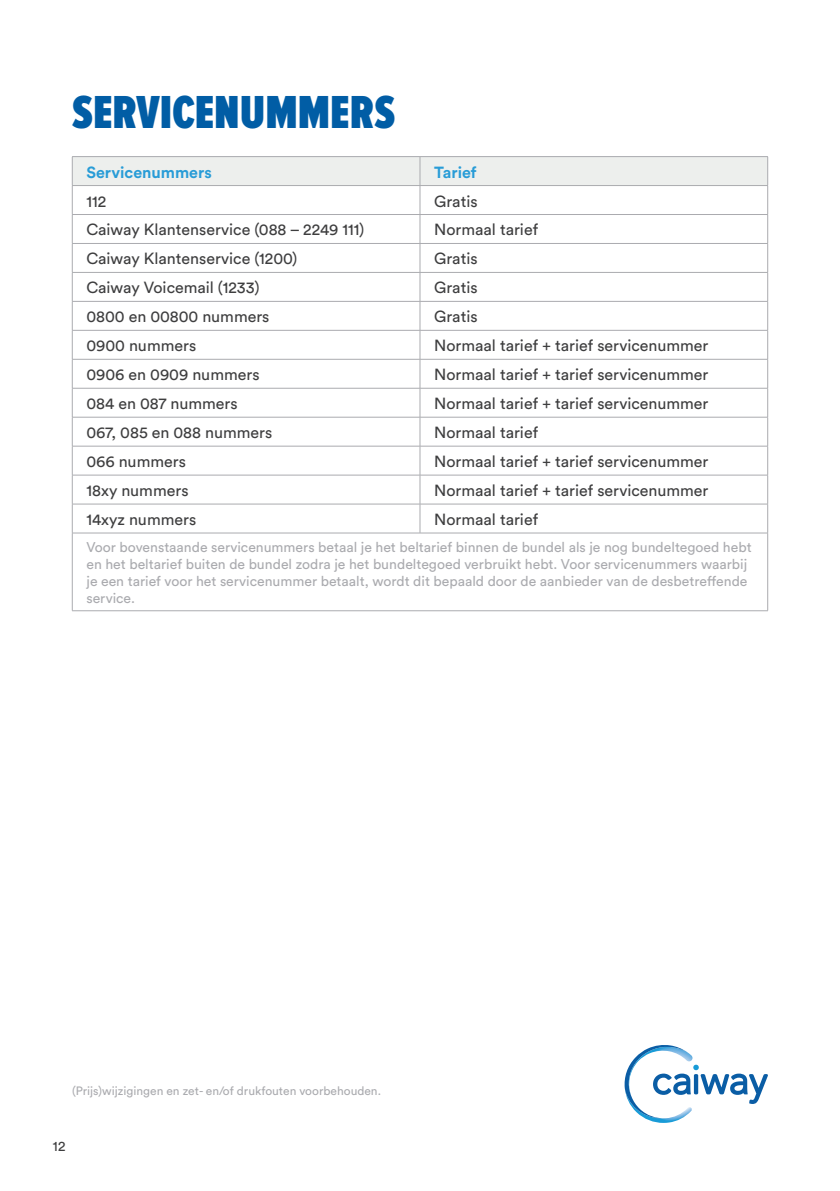
<style>
.page{position:relative;width:840px;height:1191px;background:#fff}
.page>*{position:absolute;margin:0;border:0;box-sizing:border-box;transform-origin:0 0}
.t1{font:900 48px "Proxima Nova A Ex Cn";color:#015da5}
.t2{font:16px "Circular Pro";color:#3e3e3f}
.t3{font:700 16px "Circular Pro";color:#289cd7}
.t4{font:14px/16.8px "Circular Pro";color:#aaabaf}
.t5{font:14px "Circular Pro";color:#3e3e3f}
.t6{font:12px "Circular Pro";color:#aaabaf}
</style>
<div class="page">
<hr style="left:767px;top:533px;width:1px;height:77px;background:#aaabaf">
<hr style="left:72px;top:156px;width:348px;height:1px;background:#aaabaf">
<hr style="left:420px;top:156px;width:347px;height:1px;background:#aaabaf">
<svg style="left:72px;top:157px;width:696px;height:376px"></svg>
<hr style="left:72px;top:533px;width:1px;height:77px;background:#aaabaf">
<hr style="left:72px;top:214px;width:348px;height:1px;background:#aaabaf">
<hr style="left:420px;top:214px;width:347px;height:1px;background:#aaabaf">
<hr style="left:72px;top:243px;width:348px;height:1px;background:#aaabaf">
<hr style="left:420px;top:243px;width:347px;height:1px;background:#aaabaf">
<hr style="left:72px;top:272px;width:348px;height:1px;background:#aaabaf">
<hr style="left:420px;top:272px;width:347px;height:1px;background:#aaabaf">
<hr style="left:72px;top:301px;width:348px;height:1px;background:#aaabaf">
<hr style="left:420px;top:301px;width:347px;height:1px;background:#aaabaf">
<hr style="left:72px;top:330px;width:348px;height:1px;background:#aaabaf">
<hr style="left:420px;top:330px;width:347px;height:1px;background:#aaabaf">
<hr style="left:72px;top:359px;width:348px;height:1px;background:#aaabaf">
<hr style="left:420px;top:359px;width:347px;height:1px;background:#aaabaf">
<hr style="left:72px;top:388px;width:348px;height:1px;background:#aaabaf">
<hr style="left:420px;top:388px;width:347px;height:1px;background:#aaabaf">
<hr style="left:72px;top:417px;width:348px;height:1px;background:#aaabaf">
<hr style="left:420px;top:417px;width:347px;height:1px;background:#aaabaf">
<hr style="left:72px;top:446px;width:348px;height:1px;background:#aaabaf">
<hr style="left:420px;top:446px;width:347px;height:1px;background:#aaabaf">
<hr style="left:72px;top:475px;width:348px;height:1px;background:#aaabaf">
<hr style="left:420px;top:475px;width:347px;height:1px;background:#aaabaf">
<hr style="left:72px;top:504px;width:348px;height:1px;background:#aaabaf">
<hr style="left:420px;top:504px;width:347px;height:1px;background:#aaabaf">
<hr style="left:72px;top:532px;width:348px;height:1px;background:#aaabaf">
<hr style="left:420px;top:532px;width:347px;height:1px;background:#aaabaf">
<hr style="left:72px;top:610px;width:348px;height:1px;background:#aaabaf">
<hr style="left:420px;top:610px;width:347px;height:1px;background:#aaabaf">
<svg style="left:624px;top:1045px;width:143px;height:78px"></svg>
<h1 class="t1" style="left:72px;top:86px;width:324px">SERVICENUMMERS</h1>
<p class="t3" style="left:86px;top:161px;width:127px">Servicenummers</p>
<p class="t3" style="left:434px;top:161px;width:44px">Tarief</p>
<p class="t2" style="left:86px;top:190px;width:21px">112</p>
<p class="t2" style="left:434px;top:190px;width:45px">Gratis</p>
<p class="t2" style="left:86px;top:219px;width:279px">Caiway Klantenservice (088 – 2249 111)</p>
<p class="t2" style="left:434px;top:219px;width:105px">Normaal tarief</p>
<p class="t2" style="left:86px;top:248px;width:212px">Caiway Klantenservice (1200)</p>
<p class="t2" style="left:434px;top:248px;width:45px">Gratis</p>
<p class="t2" style="left:86px;top:277px;width:174px">Caiway Voicemail (1233)</p>
<p class="t2" style="left:434px;top:277px;width:45px">Gratis</p>
<p class="t2" style="left:86px;top:306px;width:184px">0800 en 00800 nummers</p>
<p class="t2" style="left:434px;top:306px;width:45px">Gratis</p>
<p class="t2" style="left:86px;top:335px;width:111px">0900 nummers</p>
<p class="t2" style="left:434px;top:335px;width:276px">Normaal tarief + tarief servicenummer</p>
<p class="t2" style="left:86px;top:364px;width:174px">0906 en 0909 nummers</p>
<p class="t2" style="left:434px;top:364px;width:276px">Normaal tarief + tarief servicenummer</p>
<p class="t2" style="left:86px;top:393px;width:153px">084 en 087 nummers</p>
<p class="t2" style="left:434px;top:393px;width:276px">Normaal tarief + tarief servicenummer</p>
<p class="t2" style="left:86px;top:422px;width:187px">067, 085 en 088 nummers</p>
<p class="t2" style="left:434px;top:422px;width:105px">Normaal tarief</p>
<p class="t2" style="left:86px;top:451px;width:101px">066 nummers</p>
<p class="t2" style="left:434px;top:451px;width:276px">Normaal tarief + tarief servicenummer</p>
<p class="t2" style="left:86px;top:480px;width:103px">18xy nummers</p>
<p class="t2" style="left:434px;top:480px;width:276px">Normaal tarief + tarief servicenummer</p>
<p class="t2" style="left:86px;top:508px;width:111px">14xyz nummers</p>
<p class="t2" style="left:434px;top:508px;width:105px">Normaal tarief</p>
<p class="t4" style="left:86px;top:538px;width:666px">Voor bovenstaande servicenummers betaal je het beltarief binnen de bundel als je nog bundeltegoed hebt en het beltarief buiten de bundel zodra je het bundeltegoed verbruikt hebt. Voor servicenummers waarbij je een tarief voor het servicenummer betaalt, wordt dit bepaald door de aanbieder van de desbetreffende service.</p>
<p class="t6" style="left:72px;top:1082px;width:310px">(Prijs)wijzigingen en zet- en/of drukfouten voorbehouden.</p>
<p class="t5" style="left:53px;top:1136px;width:14px">12</p>
</div>
